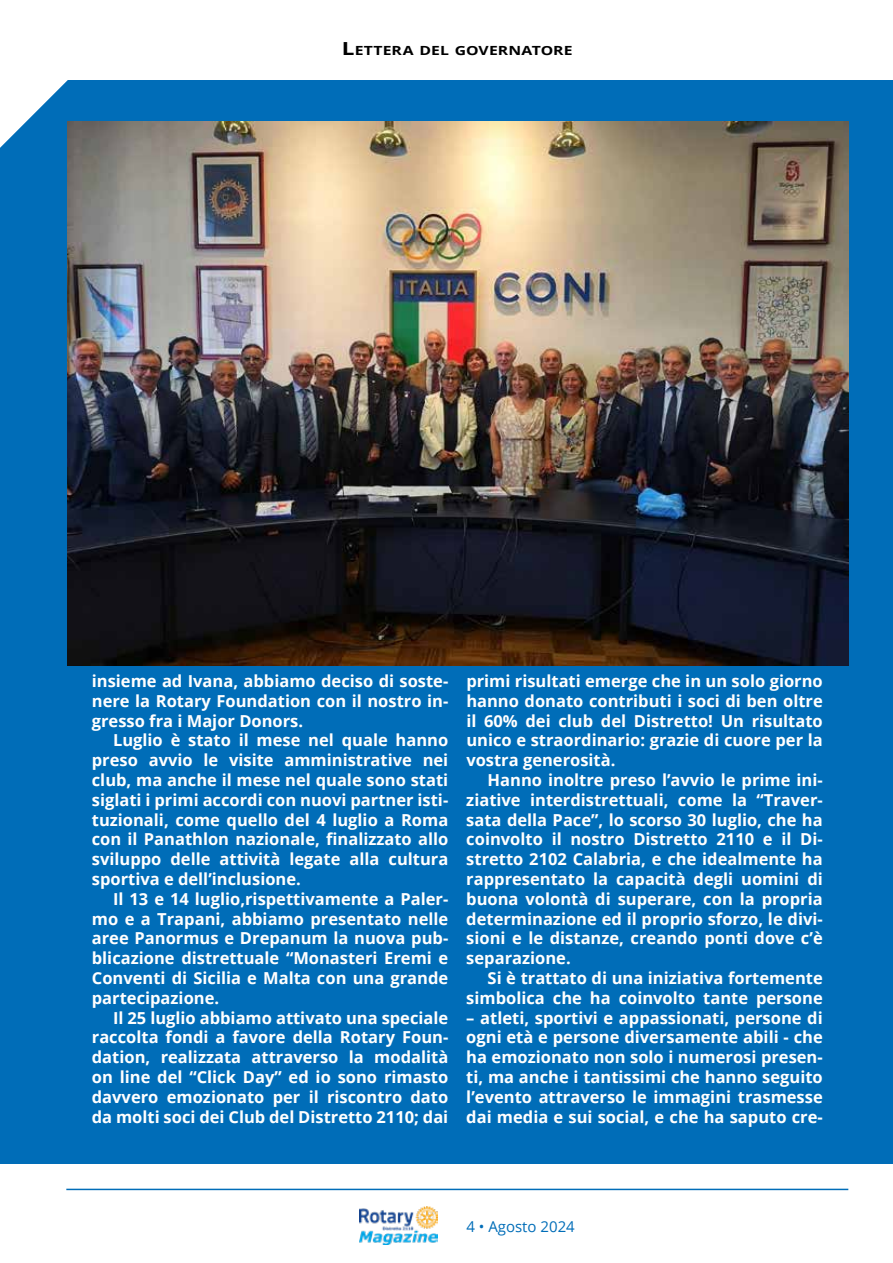
<style>
.page{position:relative;width:893px;height:1263px;background:#fff}
.page>*{position:absolute;margin:0;border:0;box-sizing:border-box;transform-origin:0 0}
.t1{font:700 16.5px/19.8px "Open Sans";color:#fff;text-align:justify}
.t2{font:15px "Open Sans";color:#006db8}
.t3{font:700 12.6px "Open Sans";letter-spacing:.005em;color:#000;scale:1.25 1}
.s1{font-size:18px}
</style>
<div class="page">
<img style="left:359px;top:1206px;width:78px;height:39px">
<hr style="left:66px;top:1189px;width:782px;height:1px;background:#006db8">
<div style="left:0;top:80px;width:893px;height:1084px;background:#006db8"></div>
<svg style="left:0;top:80px;width:68px;height:85px"></svg>
<img style="left:68px;top:121px;width:780px;height:545px">
<p class="t3" style="left:342px;top:42px;width:186px"><span class="s1">L</span>ETTERA DEL GOVERNATORE</p>
<p class="t1" style="left:92px;top:671px;width:358px">insieme ad Ivana, abbiamo deciso di soste-</p>
<p class="t1" style="left:92px;top:690px;width:358px">nere la Rotary Foundation con il nostro in-</p>
<p class="t1" style="left:92px;top:710px;width:213px">gresso fra i Major Donors.</p>
<p class="t1" style="left:113px;top:730px;width:337px">Luglio è stato il mese nel quale hanno</p>
<p class="t1" style="left:92px;top:750px;width:358px">preso avvio le visite amministrative nei</p>
<p class="t1" style="left:92px;top:770px;width:358px">club, ma anche il mese nel quale sono stati</p>
<p class="t1" style="left:92px;top:789px;width:358px">siglati i primi accordi con nuovi partner isti-</p>
<p class="t1" style="left:92px;top:809px;width:358px">tuzionali, come quello del 4 luglio a Roma</p>
<p class="t1" style="left:92px;top:829px;width:358px">con il Panathlon nazionale, finalizzato allo</p>
<p class="t1" style="left:92px;top:849px;width:358px">sviluppo delle attività legate alla cultura</p>
<p class="t1" style="left:92px;top:869px;width:211px">sportiva e dell’inclusione.</p>
<p class="t1" style="left:113px;top:888px;width:337px">Il 13 e 14 luglio,rispettivamente a Paler-</p>
<p class="t1" style="left:92px;top:908px;width:358px">mo e a Trapani, abbiamo presentato nelle</p>
<p class="t1" style="left:92px;top:928px;width:358px">aree Panormus e Drepanum la nuova pub-</p>
<p class="t1" style="left:92px;top:948px;width:358px">blicazione distrettuale “Monasteri Eremi e</p>
<p class="t1" style="left:92px;top:968px;width:358px">Conventi di Sicilia e Malta con una grande</p>
<p class="t1" style="left:92px;top:987px;width:129px">partecipazione.</p>
<p class="t1" style="left:113px;top:1007px;width:337px">Il 25 luglio abbiamo attivato una speciale</p>
<p class="t1" style="left:92px;top:1027px;width:358px">raccolta fondi a favore della Rotary Foun-</p>
<p class="t1" style="left:92px;top:1047px;width:358px">dation, realizzata attraverso la modalità</p>
<p class="t1" style="left:92px;top:1067px;width:358px">on line del “Click Day” ed io sono rimasto</p>
<p class="t1" style="left:92px;top:1086px;width:358px">davvero emozionato per il riscontro dato</p>
<p class="t1" style="left:92px;top:1106px;width:358px">da molti soci dei Club del Distretto 2110; dai</p>
<p class="t1" style="left:466px;top:671px;width:358px">primi risultati emerge che in un solo giorno</p>
<p class="t1" style="left:466px;top:690px;width:358px">hanno donato contributi i soci di ben oltre</p>
<p class="t1" style="left:466px;top:710px;width:358px">il 60% dei club del Distretto! Un risultato</p>
<p class="t1" style="left:466px;top:730px;width:358px">unico e straordinario: grazie di cuore per la</p>
<p class="t1" style="left:466px;top:750px;width:151px">vostra generosità.</p>
<p class="t1" style="left:488px;top:770px;width:337px">Hanno inoltre preso l’avvio le prime ini-</p>
<p class="t1" style="left:466px;top:789px;width:358px">ziative interdistrettuali, come la “Traver-</p>
<p class="t1" style="left:466px;top:809px;width:358px">sata della Pace”, lo scorso 30 luglio, che ha</p>
<p class="t1" style="left:466px;top:829px;width:358px">coinvolto il nostro Distretto 2110 e il Di-</p>
<p class="t1" style="left:466px;top:849px;width:358px">stretto 2102 Calabria, e che idealmente ha</p>
<p class="t1" style="left:466px;top:869px;width:358px">rappresentato la capacità degli uomini di</p>
<p class="t1" style="left:466px;top:888px;width:358px">buona volontà di superare, con la propria</p>
<p class="t1" style="left:466px;top:908px;width:358px">determinazione ed il proprio sforzo, le divi-</p>
<p class="t1" style="left:466px;top:928px;width:358px">sioni e le distanze, creando ponti dove c’è</p>
<p class="t1" style="left:466px;top:948px;width:106px">separazione.</p>
<p class="t1" style="left:488px;top:968px;width:337px">Si è trattato di una iniziativa fortemente</p>
<p class="t1" style="left:466px;top:987px;width:358px">simbolica che ha coinvolto tante persone</p>
<p class="t1" style="left:466px;top:1007px;width:358px">– atleti, sportivi e appassionati, persone di ogni età e persone diversamente abili - che ha emozionato non solo i numerosi presen&shy;ti, ma anche i tantissimi che hanno seguito l’evento attraverso le immagini trasmesse dai media e sui social, e che ha saputo cre-</p>
<p class="t2" style="left:466px;top:1216px;width:110px">4 • Agosto 2024</p>
</div>
